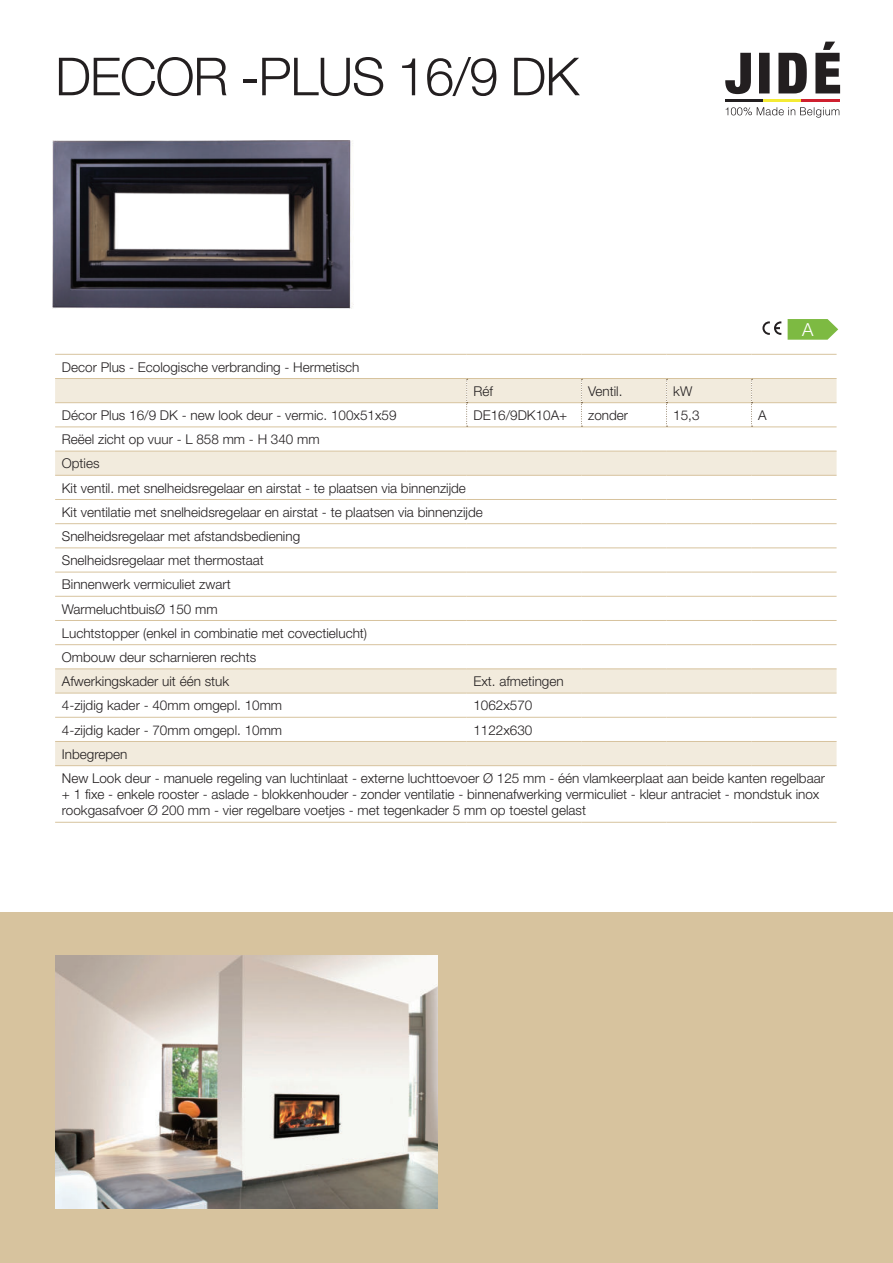
<style>
.page{position:relative;width:893px;height:1263px;background:#fff}
.page>*{position:absolute;margin:0;border:0;box-sizing:border-box;transform-origin:0 0}
.t1{font:300 52.5px "Helvetica Neue";letter-spacing:-.025em;color:#231f20}
.t2{font:300 18px "Helvetica Neue";color:#fff}
.t3{font:300 13.5px/24.2px "Helvetica Neue";color:#231f20}
</style>
<div class="page">
<div style="left:0;top:912px;width:893px;height:351px;background:#d7c39e"></div>
<svg style="left:726px;top:107px;width:113px;height:11px"></svg>
<svg style="left:725px;top:42px;width:115px;height:52px"></svg>
<hr style="left:725px;top:100px;width:38px;height:2px;background:#231f20">
<hr style="left:763px;top:100px;width:39px;height:2px;background:#f4eb34">
<hr style="left:802px;top:100px;width:38px;height:2px;background:#cf202f">
<svg style="left:762px;top:321px;width:19px;height:14px"></svg>
<img style="left:52px;top:140px;width:302px;height:169px">
<img style="left:55px;top:955px;width:383px;height:254px">
<svg style="left:788px;top:319px;width:51px;height:21px"></svg>
<svg style="left:55px;top:379px;width:782px;height:386px"></svg>
<hr style="left:55px;top:354px;width:412px;height:1px;background:#d7c39e">
<hr style="left:467px;top:354px;width:114px;height:1px;background:#d7c39e">
<hr style="left:581px;top:354px;width:85px;height:1px;background:#d7c39e">
<hr style="left:666px;top:354px;width:85px;height:1px;background:#d7c39e">
<hr style="left:751px;top:354px;width:86px;height:1px;background:#d7c39e">
<hr style="left:55px;top:378px;width:412px;height:1px;background:#d7c39e">
<hr style="left:467px;top:378px;width:114px;height:1px;background:#d7c39e">
<hr style="left:581px;top:378px;width:85px;height:1px;background:#d7c39e">
<hr style="left:666px;top:378px;width:85px;height:1px;background:#d7c39e">
<hr style="left:751px;top:378px;width:86px;height:1px;background:#d7c39e">
<hr style="left:55px;top:402px;width:411px;height:1px;background:#d7c39e">
<hr style="left:467px;top:402px;width:114px;height:1px;background:#d7c39e">
<hr style="left:582px;top:402px;width:84px;height:1px;background:#d7c39e">
<hr style="left:667px;top:402px;width:84px;height:1px;background:#d7c39e">
<hr style="left:752px;top:402px;width:85px;height:1px;background:#d7c39e">
<hr style="left:55px;top:451px;width:412px;height:1px;background:#d7c39e">
<hr style="left:467px;top:451px;width:114px;height:1px;background:#d7c39e">
<hr style="left:581px;top:451px;width:85px;height:1px;background:#d7c39e">
<hr style="left:666px;top:451px;width:85px;height:1px;background:#d7c39e">
<hr style="left:751px;top:451px;width:86px;height:1px;background:#d7c39e">
<hr style="left:55px;top:475px;width:412px;height:1px;background:#d7c39e">
<hr style="left:467px;top:475px;width:114px;height:1px;background:#d7c39e">
<hr style="left:581px;top:475px;width:85px;height:1px;background:#d7c39e">
<hr style="left:666px;top:475px;width:85px;height:1px;background:#d7c39e">
<hr style="left:751px;top:475px;width:86px;height:1px;background:#d7c39e">
<hr style="left:55px;top:499px;width:412px;height:1px;background:#d7c39e">
<hr style="left:467px;top:499px;width:114px;height:1px;background:#d7c39e">
<hr style="left:581px;top:499px;width:85px;height:1px;background:#d7c39e">
<hr style="left:666px;top:499px;width:85px;height:1px;background:#d7c39e">
<hr style="left:751px;top:499px;width:86px;height:1px;background:#d7c39e">
<hr style="left:55px;top:523px;width:412px;height:1px;background:#d7c39e">
<hr style="left:467px;top:523px;width:114px;height:1px;background:#d7c39e">
<hr style="left:581px;top:523px;width:85px;height:1px;background:#d7c39e">
<hr style="left:666px;top:523px;width:85px;height:1px;background:#d7c39e">
<hr style="left:751px;top:523px;width:86px;height:1px;background:#d7c39e">
<hr style="left:55px;top:547px;width:412px;height:1px;background:#d7c39e">
<hr style="left:467px;top:547px;width:114px;height:1px;background:#d7c39e">
<hr style="left:581px;top:547px;width:85px;height:1px;background:#d7c39e">
<hr style="left:666px;top:547px;width:85px;height:1px;background:#d7c39e">
<hr style="left:751px;top:547px;width:86px;height:1px;background:#d7c39e">
<hr style="left:55px;top:572px;width:412px;height:1px;background:#d7c39e">
<hr style="left:467px;top:572px;width:114px;height:1px;background:#d7c39e">
<hr style="left:581px;top:572px;width:85px;height:1px;background:#d7c39e">
<hr style="left:666px;top:572px;width:85px;height:1px;background:#d7c39e">
<hr style="left:751px;top:572px;width:86px;height:1px;background:#d7c39e">
<hr style="left:55px;top:596px;width:412px;height:1px;background:#d7c39e">
<hr style="left:467px;top:596px;width:114px;height:1px;background:#d7c39e">
<hr style="left:581px;top:596px;width:85px;height:1px;background:#d7c39e">
<hr style="left:666px;top:596px;width:85px;height:1px;background:#d7c39e">
<hr style="left:751px;top:596px;width:86px;height:1px;background:#d7c39e">
<hr style="left:55px;top:620px;width:412px;height:1px;background:#d7c39e">
<hr style="left:467px;top:620px;width:114px;height:1px;background:#d7c39e">
<hr style="left:581px;top:620px;width:85px;height:1px;background:#d7c39e">
<hr style="left:666px;top:620px;width:85px;height:1px;background:#d7c39e">
<hr style="left:751px;top:620px;width:86px;height:1px;background:#d7c39e">
<hr style="left:55px;top:644px;width:412px;height:1px;background:#d7c39e">
<hr style="left:467px;top:644px;width:114px;height:1px;background:#d7c39e">
<hr style="left:581px;top:644px;width:85px;height:1px;background:#d7c39e">
<hr style="left:666px;top:644px;width:85px;height:1px;background:#d7c39e">
<hr style="left:751px;top:644px;width:86px;height:1px;background:#d7c39e">
<hr style="left:55px;top:668px;width:412px;height:1px;background:#d7c39e">
<hr style="left:467px;top:668px;width:114px;height:1px;background:#d7c39e">
<hr style="left:581px;top:668px;width:85px;height:1px;background:#d7c39e">
<hr style="left:666px;top:668px;width:85px;height:1px;background:#d7c39e">
<hr style="left:751px;top:668px;width:86px;height:1px;background:#d7c39e">
<hr style="left:55px;top:693px;width:412px;height:1px;background:#d7c39e">
<hr style="left:467px;top:693px;width:114px;height:1px;background:#d7c39e">
<hr style="left:581px;top:693px;width:85px;height:1px;background:#d7c39e">
<hr style="left:666px;top:693px;width:85px;height:1px;background:#d7c39e">
<hr style="left:751px;top:693px;width:86px;height:1px;background:#d7c39e">
<hr style="left:55px;top:717px;width:412px;height:1px;background:#d7c39e">
<hr style="left:467px;top:717px;width:114px;height:1px;background:#d7c39e">
<hr style="left:581px;top:717px;width:85px;height:1px;background:#d7c39e">
<hr style="left:666px;top:717px;width:85px;height:1px;background:#d7c39e">
<hr style="left:751px;top:717px;width:86px;height:1px;background:#d7c39e">
<hr style="left:55px;top:741px;width:412px;height:1px;background:#d7c39e">
<hr style="left:467px;top:741px;width:114px;height:1px;background:#d7c39e">
<hr style="left:581px;top:741px;width:85px;height:1px;background:#d7c39e">
<hr style="left:666px;top:741px;width:85px;height:1px;background:#d7c39e">
<hr style="left:751px;top:741px;width:86px;height:1px;background:#d7c39e">
<hr style="left:55px;top:765px;width:412px;height:1px;background:#d7c39e">
<hr style="left:467px;top:765px;width:114px;height:1px;background:#d7c39e">
<hr style="left:581px;top:765px;width:85px;height:1px;background:#d7c39e">
<hr style="left:666px;top:765px;width:85px;height:1px;background:#d7c39e">
<hr style="left:751px;top:765px;width:86px;height:1px;background:#d7c39e">
<hr style="left:55px;top:822px;width:412px;height:1px;background:#d7c39e">
<hr style="left:467px;top:822px;width:114px;height:1px;background:#d7c39e">
<hr style="left:581px;top:822px;width:85px;height:1px;background:#d7c39e">
<hr style="left:666px;top:822px;width:85px;height:1px;background:#d7c39e">
<hr style="left:751px;top:822px;width:86px;height:1px;background:#d7c39e">
<hr style="left:55px;top:426px;width:412px;height:1px;background:#d7c39e">
<hr style="left:467px;top:426px;width:114px;height:1px;background:#d7c39e">
<hr style="left:581px;top:426px;width:85px;height:1px;background:#d7c39e">
<hr style="left:666px;top:426px;width:85px;height:1px;background:#d7c39e">
<hr style="left:751px;top:426px;width:86px;height:1px;background:#d7c39e">
<svg style="left:466px;top:379px;width:2px;height:48px"></svg>
<svg style="left:581px;top:379px;width:1px;height:48px"></svg>
<svg style="left:666px;top:379px;width:1px;height:48px"></svg>
<svg style="left:751px;top:379px;width:1px;height:48px"></svg>
<h1 class="t1" style="left:55px;top:57px;width:526px">DECOR -PLUS 16/9 DK</h1>
<p class="t3" style="left:62px;top:356px;width:299px">Decor Plus - Ecologische verbranding - Hermetisch</p>
<p class="t3" style="left:473px;top:380px;width:21px">Réf</p>
<p class="t3" style="left:588px;top:380px;width:36px">Ventil.</p>
<p class="t3" style="left:673px;top:380px;width:20px">kW</p>
<p class="t3" style="left:62px;top:404px;width:336px">Décor Plus 16/9 DK - new look deur - vermic. 100x51x59</p>
<p class="t3" style="left:473px;top:404px;width:95px">DE16/9DK10A+</p>
<p class="t3" style="left:588px;top:404px;width:42px">zonder</p>
<p class="t3" style="left:673px;top:404px;width:28px">15,3</p>
<p class="t3" style="left:758px;top:404px;width:10px">A</p>
<p class="t3" style="left:62px;top:429px;width:422px">Reëel zicht op vuur - L 858 mm - H 340 mm<br>Opties<br>Kit ventil. met snelheidsregelaar en airstat - te plaatsen via binnenzijde Kit ventilatie met snelheidsregelaar en airstat - te plaatsen via binnenzijde Snelheidsregelaar met afstandsbediening<br>Snelheidsregelaar met thermostaat<br>Binnenwerk vermiculiet zwart<br>WarmeluchtbuisØ 150 mm<br>Luchtstopper (enkel in combinatie met covectielucht)<br>Ombouw deur scharnieren rechts<br>Afwerkingskader uit één stuk</p>
<p class="t3" style="left:473px;top:671px;width:92px">Ext. afmetingen</p>
<h2 class="t2" style="left:801px;top:315px;width:14px">AA</h2>
<p class="t3" style="left:62px;top:695px;width:222px">4-zijdig kader - 40mm omgepl. 10mm</p>
<p class="t3" style="left:473px;top:695px;width:61px">1062x570</p>
<p class="t3" style="left:62px;top:719px;width:222px">4-zijdig kader - 70mm omgepl. 10mm</p>
<p class="t3" style="left:473px;top:719px;width:61px">1122x630</p>
<p class="t3" style="left:62px;top:743px;width:765px">Inbegrepen<br>New Look deur - manuele regeling van luchtinlaat - externe luchttoevoer Ø 125 mm - één vlamkeerplaat aan beide kanten regelbaar</p>
<p class="t3" style="left:62px;top:787px;width:759px;line-height:16.2px">+ 1 fixe - enkele rooster - aslade - blokkenhouder - zonder ventilatie - binnenafwerking vermiculiet - kleur antraciet - mondstuk inox rookgasafvoer Ø 200 mm - vier regelbare voetjes - met tegenkader 5 mm op toestel gelast</p>
</div>
